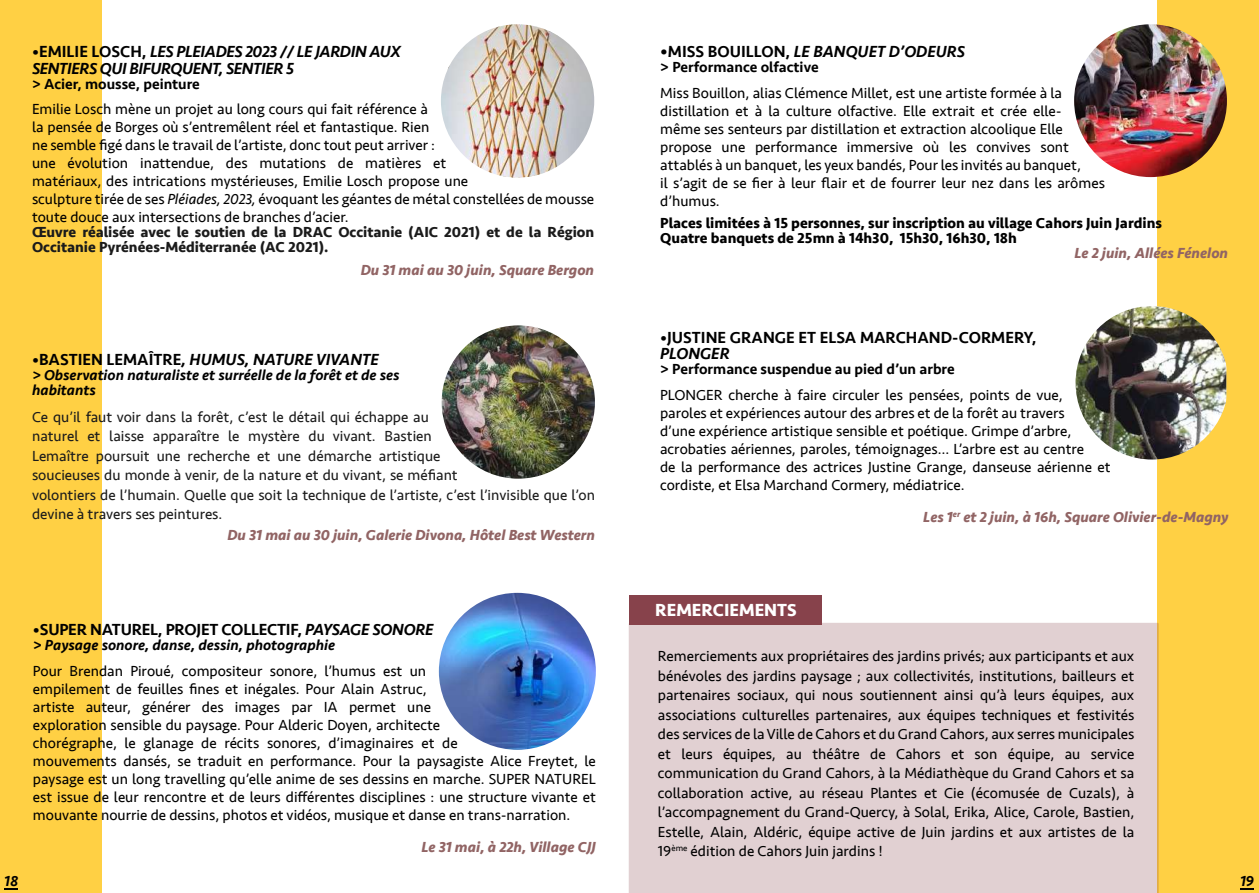
<style>
.page{position:relative;width:1259px;height:893px;background:#fff}
.page>*{position:absolute;margin:0;border:0;box-sizing:border-box;transform-origin:0 0}
.t1{font:700 18px "Seravek";color:#fff}
.t2{font:italic 500 16.5px "Seravek";letter-spacing:-.005em;color:#000}
.t3{font:italic 500 16.5px/16.5px "Seravek";letter-spacing:-.025em;color:#000}
.t4{font:500 16.5px "Seravek";color:#000}
.t5{font:500 16.5px "Seravek";letter-spacing:.035em;color:#000}
.t6{font:15px/18px "Seravek";color:#000}
.t7{font:15px/19.5px "Seravek";color:#1b1b1b}
.t8{font:italic 700 15px "Seravek";color:#916464}
.t9{font:700 15px/15px "Seravek";color:#000}
.t10{font:italic 500 15px/15px "Seravek";color:#000}
.t11{font:700 15px/15px "Seravek";color:#1b1b1b}
.t12{font:500 15px "Seravek";color:#000}
.s1{font-style:normal}
.s2{font-style:italic}
.s3{font-style:normal;font-size:18px}
</style>
<div class="page">
<div style="left:0;top:0;width:101px;height:893px;background:#ffd044"></div>
<div style="left:1158px;top:0;width:101px;height:893px;background:#ffd044"></div>
<img style="left:1074px;top:24px;width:153px;height:153px;border-radius:50%">
<svg style="left:5px;top:888px;width:13px;height:2px"></svg>
<svg style="left:1240px;top:888px;width:14px;height:2px"></svg>
<img style="left:442px;top:325px;width:153px;height:154px;border-radius:50%">
<img style="left:1075px;top:306px;width:151px;height:153px">
<img style="left:439px;top:593px;width:157px;height:157px;border-radius:50%">
<div style="left:629px;top:623px;width:529px;height:270px;background:#e1d0d2"></div>
<div style="left:629px;top:595px;width:193px;height:29px;background:#87424b"></div>
<img style="left:441px;top:24px;width:153px;height:154px;border-radius:50%">
<p class="t3" style="left:32px;top:44px;width:369px"><span class="s1">•EMILIE LOSCH,</span> LES PLEIADES 2023 // LE JARDIN AUX<br>SENTIERS QUI BIFURQUENT, SENTIER 5</p>
<p class="t12" style="left:32px;top:75px;width:169px">&gt; Acier, mousse, peinture</p>
<p class="t6" style="left:32px;top:101px;width:564px">Emilie Losch mène un projet au long cours qui fait référence à<br>la pensée de Borges où s’entremêlent réel et fantastique. Rien<br>ne semble figé dans le travail de l’artiste, donc tout peut arriver :<br>une évolution inattendue, des mutations de matières et<br>matériaux, des intrications mystérieuses, Emilie Losch propose une<br>sculpture tirée de ses <span class="s2">Pléiades, 2023,</span> évoquant les géantes de métal constellées de mousse toute douce aux intersections de branches d’acier.</p>
<p class="t11" style="left:32px;top:225px;width:564px">Œuvre réalisée avec le soutien de la DRAC Occitanie (AIC 2021) et de la Région<br>Occitanie Pyrénées-Méditerranée (AC 2021).</p>
<p class="t8" style="left:361px;top:261px;width:235px">Du 31 mai au 30 juin, Square Bergon</p>
<p class="t2" style="left:32px;top:349px;width:348px"><span class="s1">•BASTIEN LEMAÎTRE</span>, HUMUS, NATURE VIVANTE</p>
<p class="t10" style="left:32px;top:367px;width:369px">&gt; Observation naturaliste et surréelle de la forêt et de ses habitants</p>
<p class="t7" style="left:32px;top:407px;width:564px">Ce qu’il faut voir dans la forêt, c’est le détail qui échappe au<br>naturel et laisse apparaître le mystère du vivant. Bastien<br>Lemaître poursuit une recherche et une démarche artistique<br>soucieuses du monde à venir, de la nature et du vivant, se méfiant<br>volontiers de l’humain. Quelle que soit la technique de l’artiste, c’est l’invisible que l’on devine à travers ses peintures.</p>
<p class="t8" style="left:227px;top:526px;width:369px">Du 31 mai au 30 juin, Galerie Divona, Hôtel Best Western</p>
<p class="t4" style="left:33px;top:620px;width:402px">•SUPER NATUREL, PROJET COLLECTIF, <span class="s2">PAYSAGE SONORE</span></p>
<p class="t10" style="left:33px;top:638px;width:304px">&gt; Paysage sonore, danse, dessin, photographie</p>
<p class="t6" style="left:33px;top:662px;width:564px">Pour Brendan Piroué, compositeur sonore, l’humus est un<br>empilement de feuilles fines et inégales. Pour Alain Astruc,<br>artiste auteur, générer des images par IA permet une<br>exploration sensible du paysage. Pour Alderic Doyen, architecte<br>chorégraphe, le glanage de récits sonores, d’imaginaires et de<br>mouvements dansés, se traduit en performance. Pour la paysagiste Alice Freytet, le paysage est un long travelling qu’elle anime de ses dessins en marche. SUPER NATUREL est issue de leur rencontre et de leurs différentes disciplines : une structure vivante et mouvante nourrie de dessins, photos et vidéos, musique et danse en trans-narration.</p>
<p class="t8" style="left:421px;top:838px;width:176px">Le 31 mai, à 22h, Village CJJ</p>
<p class="t2" style="left:660px;top:42px;width:306px"><span class="s3">•</span><span class="s1">MISS BOUILLON,</span> LE BANQUET D’ODEURS</p>
<p class="t12" style="left:660px;top:58px;width:160px">&gt; Performance olfactive</p>
<p class="t6" style="left:660px;top:84px;width:446px">Miss Bouillon, alias Clémence Millet, est une artiste formée à la distillation et à la culture olfactive. Elle extrait et crée elle&shy;même ses senteurs par distillation et extraction alcoolique Elle propose une performance immersive où les convives sont attablés à un banquet, les yeux bandés, Pour les invités au banquet,<br>il s’agit de se fier à leur flair et de fourrer leur nez dans les arômes d’humus.</p>
<p class="t9" style="left:660px;top:216px;width:503px">Places limitées à 15 personnes, sur inscription au village Cahors Juin Jardins<br>Quatre banquets de 25mn à 14h30, 15h30, 16h30, 18h</p>
<p class="t8" style="left:1074px;top:244px;width:155px">Le 2 juin, Allées Fénelon</p>
<p class="t5" style="left:660px;top:328px;width:378px">•JUSTINE GRANGE ET ELSA MARCHAND-CORMERY,</p>
<p class="t2" style="left:660px;top:344px;width:71px">PLONGER</p>
<p class="t12" style="left:660px;top:361px;width:296px">&gt; Performance suspendue au pied d’un arbre</p>
<p class="t6" style="left:660px;top:386px;width:452px">PLONGER cherche à faire circuler les pensées, points de vue, paroles et expériences autour des arbres et de la forêt au travers<br>d’une expérience artistique sensible et poétique. Grimpe d’arbre, acrobaties aériennes, paroles, témoignages… L’arbre est au centre<br>de la performance des actrices Justine Grange, danseuse aérienne et cordiste, et Elsa Marchand Cormery, médiatrice.</p>
<p class="t8" style="left:923px;top:508px;width:307px">Les 1<sup>er</sup> et 2 juin, à 16h, Square Olivier-de-Magny</p>
<p class="t1" style="left:655px;top:599px;width:143px">REMERCIEMENTS</p>
<p class="t6" style="left:658px;top:647px;width:478px;line-height:19.5px;text-align:justify">Remerciements aux propriétaires des jardins privés; aux participants et aux bénévoles des jardins paysage ; aux collectivités, institutions, bailleurs et partenaires sociaux, qui nous soutiennent ainsi qu’à leurs équipes, aux associations culturelles partenaires, aux équipes techniques et festivités des services de la Ville de Cahors et du Grand Cahors, aux serres municipales et leurs équipes, au théâtre de Cahors et son équipe, au service communication du Grand Cahors, à la Médiathèque du Grand Cahors et sa collaboration active, au réseau Plantes et Cie (écomusée de Cuzals), à l’accompagnement du Grand-Quercy, à Solal, Erika, Alice, Carole, Bastien, Estelle, Alain, Aldéric, équipe active de Juin jardins et aux artistes de la 19<sup>ème</sup> édition de Cahors Juin jardins !</p>
<p class="t10" style="left:5px;top:874px;width:15px">18</p>
<p class="t10" style="left:1240px;top:874px;width:15px">19</p>
</div>
